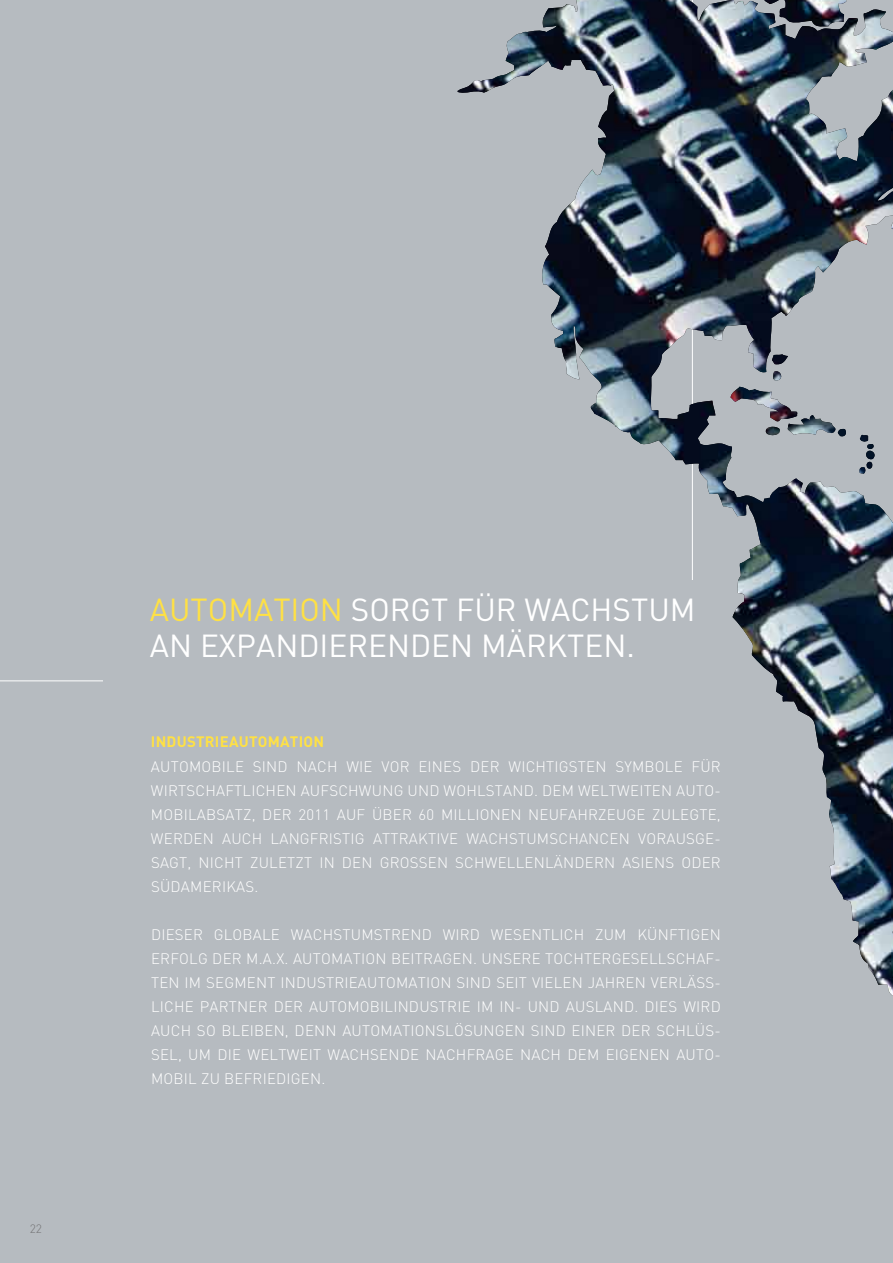
<style>
.page{position:relative;width:893px;height:1263px;background:#b6bbc0}
.page>*{position:absolute;margin:0;border:0;box-sizing:border-box;transform-origin:0 0}
.t1{font:31.5px/36px "DIN";color:#fff}
.t2{font:300 15px/24px "DIN";letter-spacing:.015em;color:#fff;text-align:justify}
.t3{font:700 15px "DIN";letter-spacing:.015em;color:#ffe144}
.t4{font:300 12px "DIN";color:#747476}
.s1{color:#ffe144}
</style>
<div class="page">
<img style="left:692px;top:0;width:201px;height:996px">
<img style="left:457px;top:0;width:275px;height:494px">
<svg style="left:731px;top:354px;width:116px;height:84px"></svg>
<img style="left:765px;top:427px;width:17px;height:10px">
<svg style="left:859px;top:434px;width:19px;height:40px"></svg>
<p class="t4" style="left:30px;top:1221px;width:14px">22</p>
<h1 class="t1" style="left:150px;top:591px;width:541px"><span class="s1">AUTOMATION</span> SORGT FÜ R WACHSTUM<br>AN EXPANDIERENDEN MÄRKTEN.</h1>
<p class="t3" style="left:151px;top:732px;width:175px">I NDUSTRIEAUTOMATION</p>
<p class="t2" style="left:151px;top:754px;width:571px">AUTOMOBILE SIND NACH WIE VOR EINES DER WICHTIGSTEN SYM BOLE FÜR WIRTSCHAFTLICHEN AUFSCHWUNG UND WOHLSTAND . DEM WELTWEITEN AUTO-MOBILABSATZ, DER 2011 AUF ÜBER 60 MILLIONEN N EUFAHRZEUGE ZULEGTE, WERD EN AUCH LANG FRISTIG ATTRAKTIVE WACHSTUMSCHANCEN VORAUSG E-SAGT, NICHT ZULETZT IN DEN GROSSEN SCHWELLENLÄNDERN ASIENS ODER SÜDAM</p>
<p class="t2" style="left:203px;top:874px;width:57px">ERIKAS.</p>
<p class="t2" style="left:151px;top:922px;width:571px;text-align:left">DIESER GLOBALE WACHSTUMSTREND WIRD WESENTLICH ZUM KÜNFTIGEN ERFOLG DER M.A.X. AUTOMATION BEITRAGEN. U NSERE TOCHTERGESELLSCHAF-TEN IM SEGM ENT I NDUSTRIEAUTOMATION SIND SEIT VIELEN JAHREN VERLÄSS-LICHE PARTNER DER AUTOMOBILINDUSTRIE IM I N- UND AUSLAND. DIES WIRD AUCH SO BLEIBEN, DENN AUTOMATIONSLÖSUNGEN SIND EINER DER SCHLÜS-SEL, UM DIE WELTWEIT WACHSENDE NACHFRAGE NACH DEM EIGENEN AUTO-MOBIL ZU BEFRIEDIGEN.</p>
</div>
